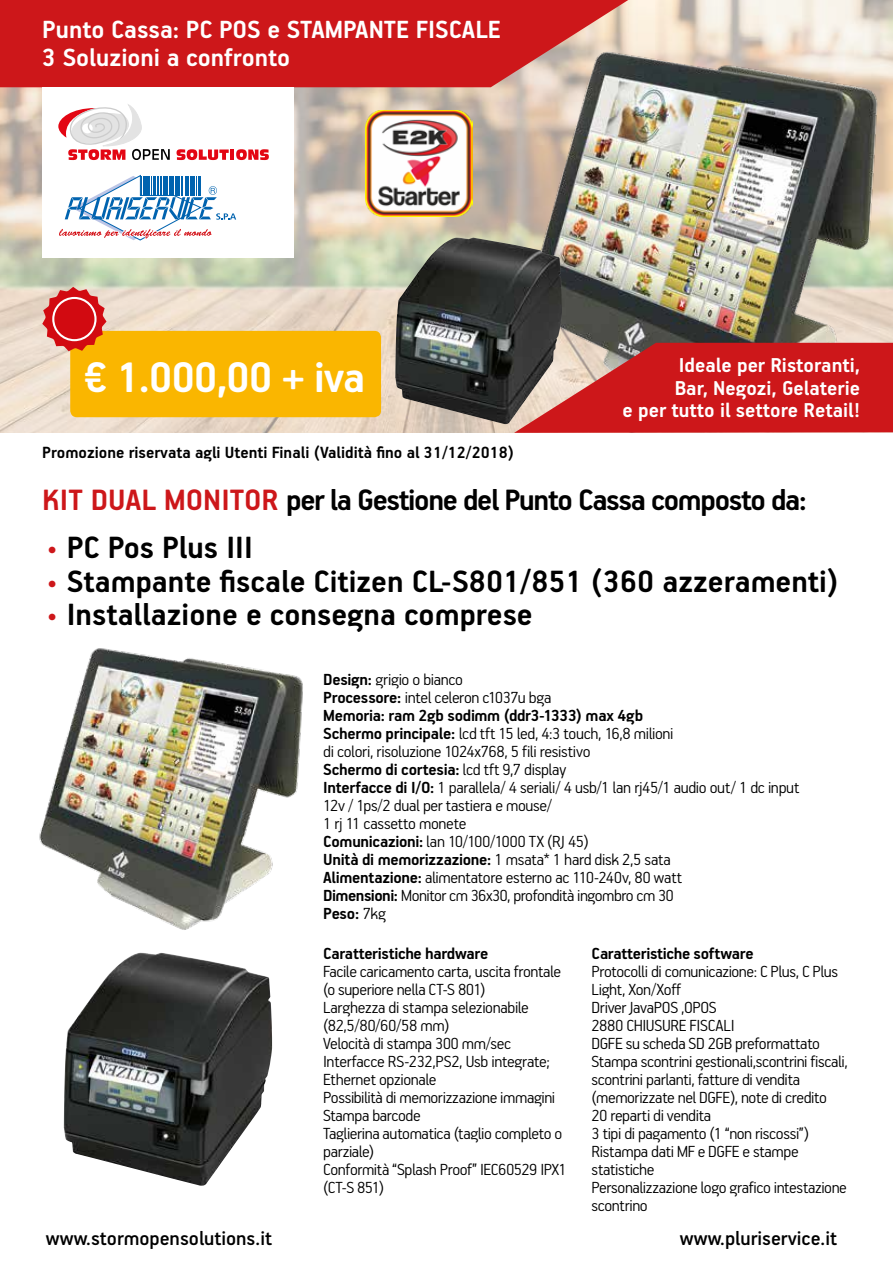
<style>
.page{position:relative;width:893px;height:1263px;background:#fff}
.page>*{position:absolute;margin:0;border:0;box-sizing:border-box;transform-origin:0 0}
.t1{font:700 47.85px "PF Handbook Pro";letter-spacing:-.025em;color:#fff}
.t2{font:700 34.5px "PF Handbook Pro";color:#000}
.t3{font:700 33px "PF Handbook Pro";letter-spacing:-.04em;color:#000}
.t4{font:700 27.9px/27.9px "PF Handbook Pro";color:#fff}
.t5{font:700 22.5px/22.5px "PF Handbook Pro";color:#fff;text-align:right}
.t6{font:500 22.05px "PF Handbook Pro";color:#000}
.t7{font:700 18.15px "PF Handbook Pro";color:#000}
.t8{font:300 18px/18px "PF Handbook Pro";letter-spacing:-.02em;color:#000}
.t9{font:700 18px "PF Handbook Pro";letter-spacing:-.015em;color:#000}
.s1{color:#cd171a}
.s2{font-weight:300;color:#cd171a}
.s3{font-weight:700}
</style>
<div class="page">
<img style="left:0;top:0;width:893px;height:433px">
<div style="left:0;top:0;width:628px;height:87px;background:#cd171a"></div>
<div style="left:70px;top:331px;width:311px;height:86px;background:#fab600;border-radius:7px"></div>
<div style="left:42px;top:87px;width:252px;height:171px;background:#fff"></div>
<svg style="left:58px;top:104px;width:112px;height:56px"></svg>
<svg style="left:177px;top:149px;width:52px;height:11px"></svg>
<hr style="left:230px;top:149px;width:4px;height:11px;background:#e30613">
<svg style="left:236px;top:149px;width:33px;height:11px"></svg>
<svg style="left:59px;top:174px;width:177px;height:67px"></svg>
<svg style="left:42px;top:287px;width:65px;height:64px;background:#db5246"></svg>
<div style="left:52px;top:297px;width:45px;height:44px;border:2px solid #fff;border-radius:50%"></div>
<img style="left:64px;top:952px;width:208px;height:234px">
<img style="left:497px;top:48px;width:396px;height:382px">
<img style="left:395px;top:237px;width:167px;height:187px">
<img style="left:39px;top:648px;width:264px;height:282px">
<img style="left:366px;top:110px;width:107px;height:107px">
<svg style="left:514px;top:343px;width:379px;height:90px;background:#c63131"></svg>
<h3 class="t4" style="left:42px;top:15px;width:460px">Punto Cassa: PC POS e STAMPANTE FISCALE<br>3 Soluzioni a confronto</h3>
<h1 class="t1" style="left:84px;top:349px;width:283px">€ 1.000,00 + iva</h1>
<p class="t7" style="left:42px;top:442px;width:473px">Promozione riservata agli Utenti Finali (Validità fino al 31/12/2018)</p>
<p class="t5" style="left:623px;top:353px;width:239px">Ideale per Ristoranti,<br>Bar, Negozi, Gelaterie<br>e per tutto il settore Retail!</p>
<h3 class="t3" style="left:42px;top:480px;width:766px"><span class="s1">KIT DUAL MONITOR</span> per la Gestione del Punto Cassa composto da:</h3>
<h2 class="t2" style="left:46px;top:526px;width:209px"><span class="s2">•</span> PC Pos Plus III</h2>
<h2 class="t2" style="left:46px;top:560px;width:794px"><span class="s2">•</span> Stampante fiscale Citizen CL-S801/851 (360 azzeramenti)</h2>
<h2 class="t2" style="left:46px;top:594px;width:488px"><span class="s2">•</span> Installazione e consegna comprese</h2>
<p class="t8" style="left:323px;top:670px;width:478px"><span class="s3">Design:</span> grigio o bianco<br><span class="s3">Processore:</span> intel celeron c1037u bga<br><span class="s3">Memoria: ram 2gb sodimm (ddr3-1333) max 4gb<br>Schermo principale:</span> lcd tft 15 led, 4:3 touch, 16,8 milioni<br>di colori, risoluzione 1024x768, 5 fili resistivo<br><span class="s3">Schermo di cortesia:</span> lcd tft 9,7 display<br><span class="s3">Interfacce di I/O:</span> 1 parallela/ 4 seriali/ 4 usb/1 lan rj45/1 audio out/ 1 dc input 12v / 1ps/2 dual per tastiera e mouse/<br>1 rj 11 cassetto monete<br><span class="s3">Comunicazioni:</span> lan 10/100/1000 TX (RJ 45)<br><span class="s3">Unità di memorizzazione:</span> 1 msata* 1 hard disk 2,5 sata<br><span class="s3">Alimentazione:</span> alimentatore esterno ac 110-240v, 80 watt<br><span class="s3">Dimensioni:</span> Monitor cm 36x30, profondità ingombro cm 30<br><span class="s3">Peso:</span> 7kg</p>
<p class="t9" style="left:323px;top:942px;width:167px">Caratteristiche hardware</p>
<p class="t8" style="left:323px;top:961px;width:245px">Facile caricamento carta, uscita frontale (o superiore nella CT-S 801)<br>Larghezza di stampa selezionabile (82,5/80/60/58 mm)<br>Velocità di stampa 300 mm/sec<br>Interfacce RS-232,PS2, Usb integrate;<br>Ethernet opzionale<br>Possibilità di memorizzazione immagini<br>Stampa barcode<br>Taglierina automatica (taglio completo o parziale)<br>Conformità “Splash Proof” IEC60529 IPX1 (CT-S 851)</p>
<p class="t9" style="left:592px;top:942px;width:164px">Caratteristiche software</p>
<p class="t8" style="left:592px;top:961px;width:258px">Protocolli di comunicazione: C Plus, C Plus<br>Light, Xon/Xoff<br>Driver JavaPOS ,OPOS<br>2880 CHIUSURE FISCALI<br>DGFE su scheda SD 2GB preformattato<br>Stampa scontrini gestionali,scontrini fiscali, scontrini parlanti, fatture di vendita (memorizzate nel DGFE), note di credito<br>20 reparti di vendita<br>3 tipi di pagamento (1 “non riscossi”)<br>Ristampa dati MF e DGFE e stampe statistiche<br>Personalizzazione logo grafico intestazione scontrino</p>
<p class="t6" style="left:46px;top:1225px;width:228px">www.stormopensolutions.it</p>
<p class="t6" style="left:680px;top:1225px;width:159px">www.pluriservice.it</p>
</div>
